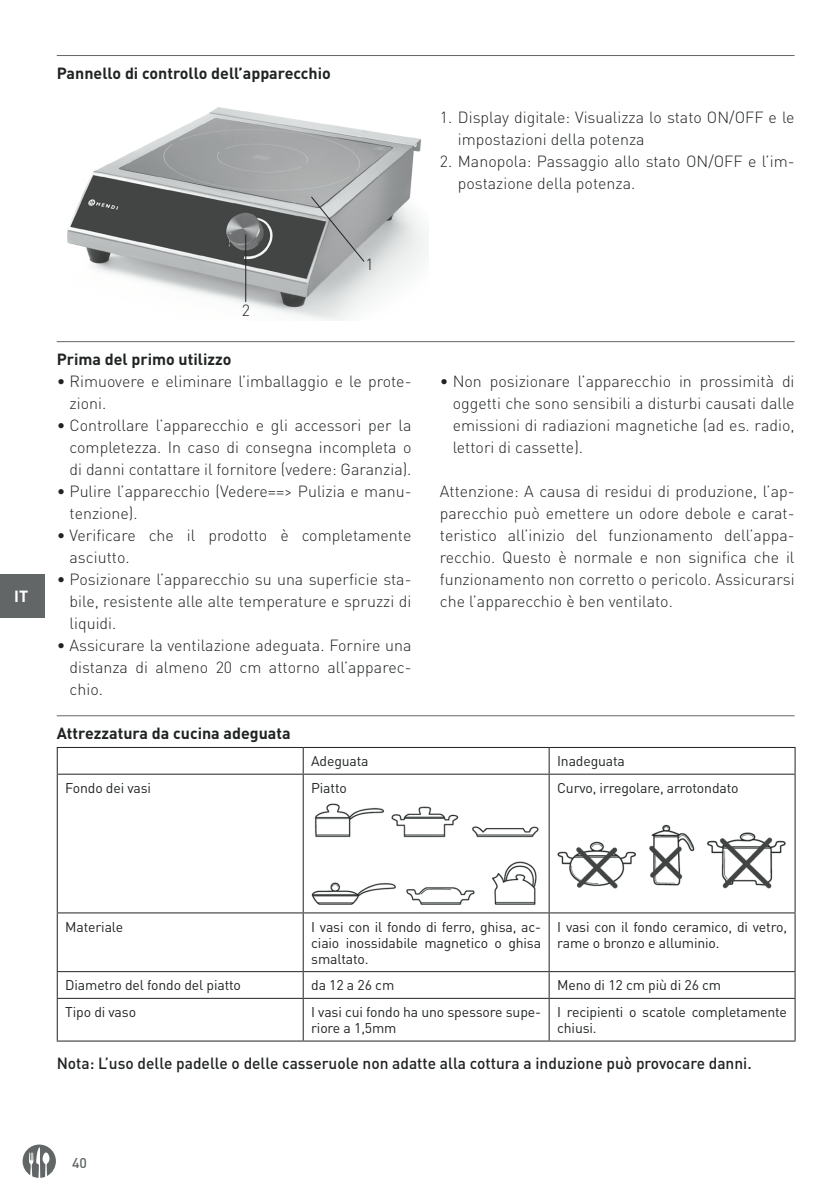
<style>
.page{position:relative;width:840px;height:1191px;background:#fff}
.page>*{position:absolute;margin:0;border:0;box-sizing:border-box;transform-origin:0 0}
.t1{font:300 16px/22px "DIN Pro";color:#202323}
.t2{font:500 16px "DIN Pro";color:#202323}
.t3{font:700 16px "DIN Pro";color:#202323}
.t4{font:700 16px "DIN Pro";color:#fff}
.t5{font:14px/16px "DIN Pro";letter-spacing:-.01em;color:#202323}
.t6{font:500 14px "DIN Pro";color:#626666}
</style>
<div class="page">
<div style="left:0;top:574px;width:44px;height:43px;background:#626666"></div>
<svg style="left:23px;top:1144px;width:33px;height:33px"></svg>
<hr style="left:57px;top:55px;width:737px;height:1px;background:#626666">
<img style="left:67px;top:107px;width:360px;height:214px">
<hr style="left:245px;top:234px;width:1px;height:68px;background:#202323">
<svg style="left:310px;top:195px;width:55px;height:68px;background:#9fa1a2"></svg>
<hr style="left:57px;top:341px;width:737px;height:1px;background:#626666">
<hr style="left:57px;top:715px;width:737px;height:1px;background:#626666">
<hr style="left:57px;top:747px;width:246px;height:1px;background:#202323">
<svg style="left:57px;top:748px;width:1px;height:25px"></svg>
<hr style="left:303px;top:747px;width:246px;height:1px;background:#202323">
<svg style="left:302px;top:748px;width:1px;height:25px"></svg>
<hr style="left:549px;top:747px;width:246px;height:1px;background:#202323">
<svg style="left:548px;top:748px;width:1px;height:25px"></svg>
<svg style="left:794px;top:748px;width:1px;height:25px"></svg>
<hr style="left:57px;top:773px;width:246px;height:1px;background:#202323">
<hr style="left:57px;top:774px;width:1px;height:138px;background:#202323">
<hr style="left:303px;top:773px;width:246px;height:1px;background:#202323">
<hr style="left:302px;top:774px;width:1px;height:138px;background:#202323">
<hr style="left:549px;top:773px;width:246px;height:1px;background:#202323">
<hr style="left:548px;top:774px;width:1px;height:138px;background:#202323">
<hr style="left:794px;top:774px;width:1px;height:138px;background:#202323">
<hr style="left:57px;top:912px;width:246px;height:1px;background:#202323">
<hr style="left:57px;top:913px;width:1px;height:58px;background:#202323">
<hr style="left:303px;top:912px;width:246px;height:1px;background:#202323">
<hr style="left:302px;top:913px;width:1px;height:58px;background:#202323">
<hr style="left:549px;top:912px;width:246px;height:1px;background:#202323">
<hr style="left:548px;top:913px;width:1px;height:58px;background:#202323">
<hr style="left:794px;top:913px;width:1px;height:58px;background:#202323">
<hr style="left:57px;top:971px;width:246px;height:1px;background:#202323">
<svg style="left:57px;top:972px;width:1px;height:25px"></svg>
<hr style="left:303px;top:971px;width:246px;height:1px;background:#202323">
<svg style="left:302px;top:972px;width:1px;height:25px"></svg>
<hr style="left:549px;top:971px;width:246px;height:1px;background:#202323">
<svg style="left:548px;top:972px;width:1px;height:25px"></svg>
<svg style="left:794px;top:972px;width:1px;height:25px"></svg>
<hr style="left:57px;top:997px;width:246px;height:1px;background:#202323">
<hr style="left:57px;top:998px;width:1px;height:42px;background:#202323">
<hr style="left:303px;top:997px;width:246px;height:1px;background:#202323">
<hr style="left:302px;top:998px;width:1px;height:42px;background:#202323">
<hr style="left:549px;top:997px;width:246px;height:1px;background:#202323">
<hr style="left:548px;top:998px;width:1px;height:42px;background:#202323">
<hr style="left:794px;top:998px;width:1px;height:42px;background:#202323">
<hr style="left:57px;top:1040px;width:246px;height:1px;background:#202323">
<hr style="left:303px;top:1040px;width:246px;height:1px;background:#202323">
<hr style="left:549px;top:1040px;width:246px;height:1px;background:#202323">
<img style="left:311px;top:803px;width:226px;height:102px">
<img style="left:557px;top:825px;width:228px;height:64px">
<p class="t4" style="left:14px;top:583px;width:16px">IT</p>
<p class="t3" style="left:57px;top:60px;width:275px">Pannello di controllo dell’apparecchio</p>
<p class="t1" style="left:242px;top:298px;width:10px">2</p>
<p class="t1" style="left:365px;top:253px;width:10px">1</p>
<p class="t3" style="left:57px;top:346px;width:176px">Prima del primo utilizzo</p>
<p class="t1" style="left:70px;top:369px;width:343px;text-indent:-13px">• Rimuovere e eliminare l’imballaggio e le prote&shy;zioni.</p>
<p class="t1" style="left:70px;top:413px;width:343px;text-align:justify;text-indent:-13px">• Controllare l’apparecchio e gli accessori per la completezza. In caso di consegna incompleta o di danni contattare il fornitore (vedere: Garanzia).</p>
<p class="t1" style="left:70px;top:479px;width:343px;text-indent:-13px">• Pulire l’apparecchio (Vedere==&gt; Pulizia e manu&shy;tenzione).</p>
<p class="t1" style="left:70px;top:523px;width:343px;text-indent:-13px">• Verificare che il prodotto è completamente asciutto.</p>
<p class="t1" style="left:70px;top:567px;width:343px;text-align:justify;text-indent:-13px">• Posizionare l’apparecchio su una superficie sta&shy;bile, resistente alle alte temperature e spruzzi di liquidi.</p>
<p class="t1" style="left:70px;top:633px;width:343px;text-align:justify;text-indent:-13px">• Assicurare la ventilazione adeguata. Fornire una distanza di almeno 20 cm attorno all’apparec&shy;chio.</p>
<p class="t3" style="left:57px;top:720px;width:235px">Attrezzatura da cucina adeguata</p>
<p class="t1" style="left:457px;top:105px;width:338px;text-indent:-18px">1. Display digitale: Visualizza lo stato ON/OFF e le impostazioni della potenza</p>
<p class="t1" style="left:457px;top:149px;width:338px;text-indent:-18px">2. Manopola: Passaggio allo stato ON/OFF e l’im&shy;postazione della potenza.</p>
<p class="t1" style="left:452px;top:369px;width:343px;text-align:justify;text-indent:-13px">• Non posizionare l’apparecchio in prossimità di oggetti che sono sensibili a disturbi causati dalle emissioni di radiazioni magnetiche (ad es. radio, lettori di cassette).</p>
<p class="t1" style="left:439px;top:479px;width:356px;text-align:justify">Attenzione: A causa di residui di produzione, l’ap&shy;parecchio può emettere un odore debole e carat&shy;teristico all’inizio del funzionamento dell’appa&shy;recchio. Questo è normale e non significa che il funzionamento non corretto o pericolo. Assicurarsi che l’apparecchio è ben ventilato.</p>
<p class="t5" style="left:311px;top:751px;width:59px">Adeguata</p>
<p class="t5" style="left:557px;top:751px;width:69px">Inadeguata</p>
<p class="t5" style="left:65px;top:778px;width:87px">Fondo dei vasi</p>
<p class="t5" style="left:311px;top:778px;width:37px">Piatto</p>
<p class="t5" style="left:557px;top:778px;width:183px">Curvo, irregolare, arrotondato</p>
<p class="t5" style="left:65px;top:917px;width:59px">Materiale</p>
<p class="t5" style="left:311px;top:917px;width:231px;text-align:justify">I vasi con il fondo di ferro, ghisa, ac&shy;ciaio inossidabile magnetico o ghisa smaltato.</p>
<p class="t5" style="left:557px;top:917px;width:231px">I vasi con il fondo ceramico, di vetro, rame o bronzo e alluminio.</p>
<p class="t5" style="left:65px;top:976px;width:177px">Diametro del fondo del piatto</p>
<p class="t5" style="left:311px;top:976px;width:85px">da 12 a 26 cm</p>
<p class="t5" style="left:557px;top:976px;width:165px">Meno di 12 cm più di 26 cm</p>
<p class="t5" style="left:65px;top:1002px;width:72px">Tipo di vaso</p>
<p class="t5" style="left:311px;top:1002px;width:231px">I vasi cui fondo ha uno spessore supe&shy;riore a 1,5mm</p>
<p class="t5" style="left:557px;top:1002px;width:231px">I recipienti o scatole completamente chiusi.</p>
<p class="t2" style="left:57px;top:1050px;width:696px">Nota: L’uso delle padelle o delle casseruole non adatte alla cottura a induzione può provocare danni.</p>
<p class="t6" style="left:72px;top:1151px;width:16px">40</p>
</div>
